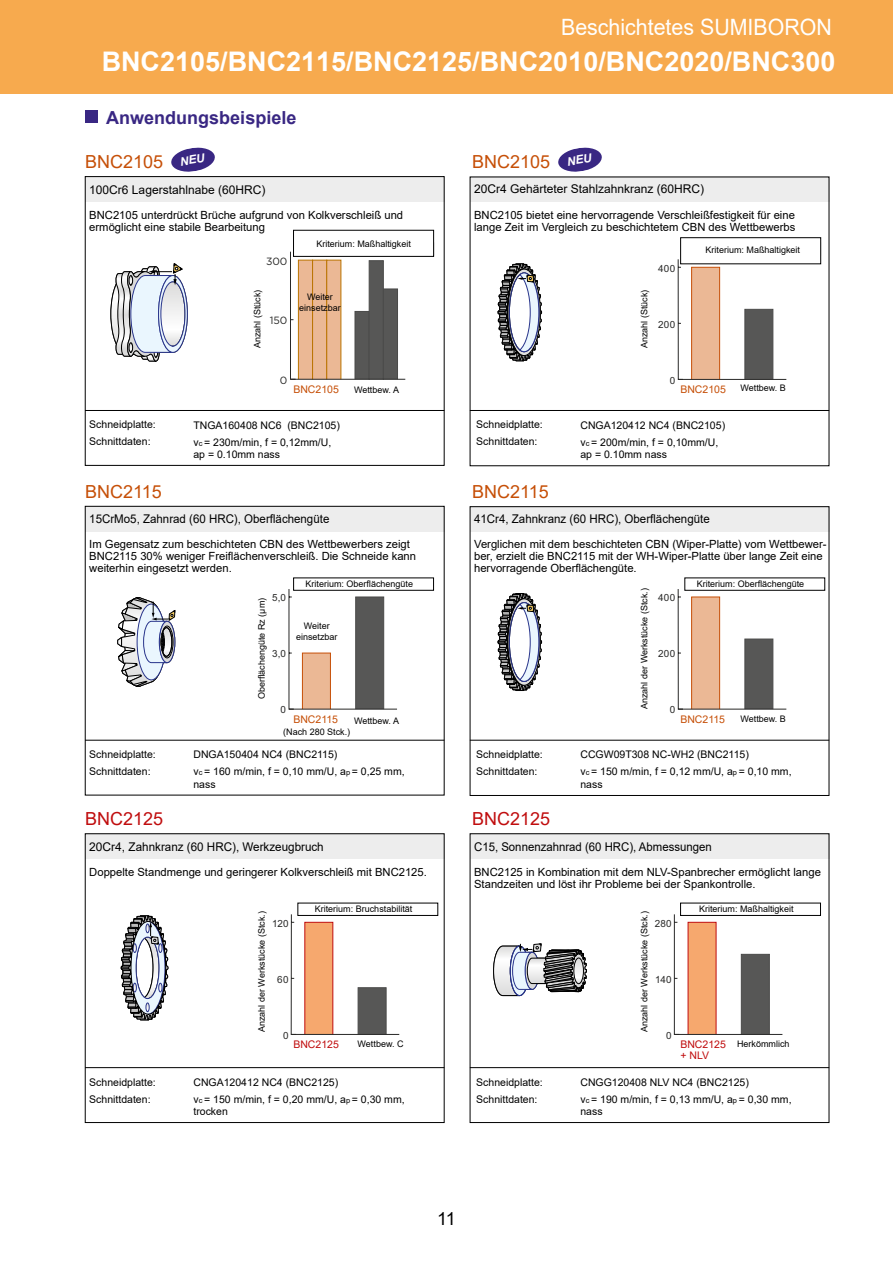
<style>
.page{position:relative;width:893px;height:1263px;background:#fff}
.page>*{position:absolute;margin:0;border:0;box-sizing:border-box;transform-origin:0 0}
.t1{font:700 27px "Arial";color:#fff}
.t2{font:22.5px "Arial";color:#fff;scale:.95 1}
.t3{font:18px "Arial";color:#c64f07}
.t4{font:700 18px "Arial";color:#392783}
.t5{font:18px "Arial";color:#c00d0e}
.t6{font:18px "Arial";color:#000}
.t7{font:12px "Arial";color:#000}
.t8{font:12px "Arial";color:#000;scale:.96 1}
.t9{font:12px "Arial";color:#000;scale:.95 1}
.t10{font:11.25px/12px "Arial";color:#000}
.t11{font:10.5px/17px "Arial";color:#000}
.t12{font:10.5px "Arial";color:#c64f07}
.t13{font:10.5px/10.9px "Arial";color:#c00d0e}
.t14{font:10.5px "Gotham";color:#282827}
.t15{font:9.9px "Arial";letter-spacing:.025em;color:#282827}
.t16{font:9px/10.8px "Arial";color:#000;text-align:center}
.s1{font-size:7.5px}
.s2{font-family:"Arial Narrow"}
</style>
<div class="page">
<div style="left:0;top:0;width:893px;height:94px;background:#f7aa4e"></div>
<svg style="left:117px;top:597px;width:58px;height:90px"></svg>
<svg style="left:497px;top:593px;width:45px;height:98px"></svg>
<svg style="left:497px;top:264px;width:45px;height:97px"></svg>
<div style="left:85px;top:506px;width:359px;height:26px;background:#ededed"></div>
<div style="left:85px;top:176px;width:359px;height:26px;background:#ededed"></div>
<div style="left:85px;top:176px;width:359px;height:290px;border:1px solid #000"></div>
<hr style="left:85px;top:740px;width:359px;height:1px;background:#000">
<hr style="left:85px;top:410px;width:359px;height:1px;background:#000">
<div style="left:470px;top:506px;width:359px;height:26px;background:#ededed"></div>
<div style="left:470px;top:176px;width:359px;height:26px;background:#ededed"></div>
<div style="left:470px;top:506px;width:359px;height:290px;border:1px solid #000"></div>
<hr style="left:470px;top:740px;width:359px;height:1px;background:#000">
<hr style="left:470px;top:410px;width:359px;height:1px;background:#000">
<div style="left:470px;top:833px;width:359px;height:26px;background:#ededed"></div>
<div style="left:470px;top:833px;width:359px;height:290px;border:1px solid #000"></div>
<hr style="left:470px;top:1067px;width:359px;height:1px;background:#000">
<div style="left:85px;top:833px;width:359px;height:26px;background:#ededed"></div>
<div style="left:85px;top:833px;width:359px;height:290px;border:1px solid #000"></div>
<hr style="left:85px;top:1067px;width:359px;height:1px;background:#000">
<div style="left:85px;top:111px;width:13px;height:12px;background:#392783"></div>
<svg style="left:120px;top:915px;width:49px;height:105px"></svg>
<svg style="left:493px;top:944px;width:94px;height:52px"></svg>
<svg style="left:289px;top:589px;width:108px;height:121px"></svg>
<svg style="left:678px;top:589px;width:109px;height:121px"></svg>
<svg style="left:678px;top:259px;width:109px;height:121px"></svg>
<svg style="left:291px;top:914px;width:109px;height:121px"></svg>
<svg style="left:674px;top:914px;width:108px;height:121px"></svg>
<div style="left:298px;top:903px;width:140px;height:13px;border:1px solid #000"></div>
<div style="left:680px;top:903px;width:141px;height:13px;border:1px solid #000"></div>
<svg style="left:290px;top:251px;width:116px;height:129px"></svg>
<svg style="left:110px;top:263px;width:78px;height:99px"></svg>
<div style="left:293px;top:230px;width:141px;height:26px;background:#fff"></div>
<div style="left:293px;top:230px;width:141px;height:27px;border:1px solid #000"></div>
<div style="left:681px;top:238px;width:140px;height:26px;background:#fff"></div>
<div style="left:680px;top:237px;width:141px;height:27px;border:1px solid #000"></div>
<svg style="left:171px;top:147px;width:44px;height:25px"></svg>
<svg style="left:558px;top:147px;width:44px;height:25px"></svg>
<h2 class="t2" style="left:561px;top:11px;width:287px">Beschichtetes SUMIBORON</h2>
<h1 class="t1" style="left:102px;top:42px;width:735px">BNC2105/BNC2115/BNC2125/BNC2010/BNC2020/BNC300</h1>
<h3 class="t4" style="left:106px;top:105px;width:192px">Anwendungsbeispiele</h3>
<h3 class="t3" style="left:85px;top:150px;width:80px">BNC2105</h3>
<h3 class="t3" style="left:472px;top:150px;width:80px">BNC2105</h3>
<p class="t7" style="left:89px;top:181px;width:178px">100Cr6 Lagerstahlnabe (60HRC)</p>
<p class="t7" style="left:474px;top:181px;width:232px">20Cr4 Gehärteter Stahlzahnkranz (60HRC)</p>
<p class="t10" style="left:474px;top:209px;width:323px">BNC2105 bietet eine hervorragende Verschleißfestigkeit für eine lange Zeit im Vergleich zu beschichtetem CBN des Wettbewerbs</p>
<p class="t10" style="left:89px;top:209px;width:315px">BNC2105 unterdrückt Brüche aufgrund von Kolkverschleiß und ermöglicht eine stabile Bearbeitung</p>
<p class="t16" style="left:316px;top:238px;width:96px">Kriterium: Maßhaltigkeit</p>
<p class="t16" style="left:705px;top:244px;width:96px">Kriterium: Maßhaltigkeit</p>
<p class="t14" style="left:266px;top:254px;width:23px">300</p>
<p class="t15" style="left:658px;top:261px;width:19px">400</p>
<p class="t16" style="left:252px;top:348px;width:60px;rotate:-90deg">Anzahl (Stück)</p>
<p class="t16" style="left:299px;top:291px;width:43px">Weiter einsetzbar</p>
<p class="t16" style="left:639px;top:348px;width:60px;rotate:-90deg">Anzahl (Stück)</p>
<p class="t14" style="left:270px;top:314px;width:19px">150</p>
<p class="t15" style="left:658px;top:317px;width:19px">200</p>
<p class="t14" style="left:280px;top:373px;width:9px">0</p>
<p class="t12" style="left:293px;top:382px;width:47px">BNC2105</p>
<p class="t16" style="left:354px;top:384px;width:46px">Wettbew. A</p>
<p class="t15" style="left:670px;top:373px;width:7px">0</p>
<p class="t12" style="left:680px;top:382px;width:47px">BNC2105</p>
<p class="t16" style="left:741px;top:383px;width:47px">Wettbew. B</p>
<p class="t11" style="left:89px;top:415px;width:68px">Schneidplatte:</p>
<p class="t11" style="left:89px;top:432px;width:63px">Schnittdaten:</p>
<p class="t11" style="left:193px;top:416px;width:148px">TNGA160408 NC6 (BNC2105) v<span class="s1">c</span> = 230m/min, f = 0,12mm/U,</p>
<p class="t11" style="left:193px;top:446px;width:88px">ap = 0.10mm nass</p>
<p class="t11" style="left:476px;top:415px;width:68px">Schneidplatte:</p>
<p class="t11" style="left:476px;top:432px;width:63px">Schnittdaten:</p>
<p class="t11" style="left:580px;top:416px;width:146px">CNGA120412 NC4 (BNC2105) v<span class="s1">c</span> = 200m/min, f = 0,10mm/U,</p>
<p class="t11" style="left:580px;top:446px;width:88px">ap = 0.10mm nass</p>
<h3 class="t3" style="left:85px;top:479px;width:78px">BNC2115</h3>
<h3 class="t3" style="left:472px;top:479px;width:78px">BNC2115</h3>
<p class="t8" style="left:89px;top:511px;width:252px">15CrMo5, Zahnrad (60 HRC), Oberflächengüte</p>
<p class="t8" style="left:474px;top:511px;width:247px">41Cr4, Zahnkranz (60 HRC), Oberflächengüte</p>
<p class="t10" style="left:89px;top:538px;width:328px">Im Gegensatz zum beschichteten CBN des Wettbewerbers zeigt<br>BNC2115 30% weniger Freiflächenverschleiß. Die Schneide kann weiterhin eingesetzt werden.</p>
<p class="t10" style="left:474px;top:538px;width:354px">Verglichen mit dem beschichteten CBN (Wiper-Platte) vom Wettbewer&shy;ber, erzielt die BNC2115 mit der WH-Wiper-Platte über lange Zeit eine hervorragende Oberflächengüte.</p>
<p class="t15" style="left:272px;top:591px;width:15px">5,0</p>
<p class="t16" style="left:256px;top:699px;width:103px;rotate:-90deg">Oberflächengüte Rz (<span class="s2">µ</span>m)</p>
<p class="t15" style="left:272px;top:647px;width:16px">3,0</p>
<p class="t15" style="left:281px;top:703px;width:7px">0</p>
<p class="t16" style="left:306px;top:578px;width:109px">Kriterium: Oberflächengüte</p>
<p class="t16" style="left:697px;top:578px;width:109px">Kriterium: Oberflächengüte</p>
<p class="t16" style="left:639px;top:709px;width:122px;rotate:-90deg">Anzahl der Werkstücke (Stck.)</p>
<p class="t15" style="left:658px;top:591px;width:19px">400</p>
<p class="t16" style="left:296px;top:621px;width:43px">Weiter einsetzbar</p>
<p class="t15" style="left:658px;top:647px;width:19px">200</p>
<p class="t15" style="left:670px;top:703px;width:7px">0</p>
<p class="t12" style="left:293px;top:712px;width:46px">BNC2115</p>
<p class="t12" style="left:680px;top:712px;width:46px">BNC2115</p>
<p class="t16" style="left:741px;top:713px;width:47px">Wettbew. B</p>
<p class="t16" style="left:354px;top:715px;width:46px">Wettbew. A</p>
<p class="t16" style="left:283px;top:726px;width:69px">(Nach 280 Stck.)</p>
<p class="t11" style="left:89px;top:746px;width:68px">Schneidplatte:</p>
<p class="t11" style="left:89px;top:763px;width:63px">Schnittdaten:</p>
<p class="t11" style="left:193px;top:746px;width:213px">DNGA150404 NC4 (BNC2115)<br>v<span class="s1">c</span> = 160 m/min, f = 0,10 mm/U, a<span class="s1">p</span> = 0,25 mm,</p>
<p class="t11" style="left:193px;top:776px;width:24px">nass</p>
<p class="t11" style="left:476px;top:746px;width:68px">Schneidplatte:</p>
<p class="t11" style="left:476px;top:763px;width:63px">Schnittdaten:</p>
<p class="t11" style="left:580px;top:746px;width:213px">CCGW09T308 NC-WH2 (BNC2115)<br>v<span class="s1">c</span> = 150 m/min, f = 0,12 mm/U, a<span class="s1">p</span> = 0,10 mm,</p>
<p class="t11" style="left:580px;top:776px;width:24px">nass</p>
<h3 class="t5" style="left:85px;top:807px;width:80px">BNC2125</h3>
<h3 class="t5" style="left:472px;top:807px;width:80px">BNC2125</h3>
<p class="t7" style="left:89px;top:838px;width:236px">20Cr4, Zahnkranz (60 HRC), Werkzeugbruch</p>
<p class="t9" style="left:474px;top:838px;width:252px">C15, Sonnenzahnrad (60 HRC), Abmessungen</p>
<p class="t10" style="left:89px;top:866px;width:339px">Doppelte Standmenge und geringerer Kolkverschleiß mit BNC2125.</p>
<p class="t10" style="left:474px;top:866px;width:348px">BNC2125 in Kombination mit dem NLV-Spanbrecher ermöglicht lange<br>Standzeiten und löst ihr Probleme bei der Spankontrolle.</p>
<p class="t16" style="left:315px;top:904px;width:99px">Kriterium: Bruchstabilität</p>
<p class="t16" style="left:699px;top:904px;width:96px">Kriterium: Maßhaltigkeit</p>
<p class="t16" style="left:256px;top:1032px;width:122px;rotate:-90deg">Anzahl der Werkstücke (Stck.)</p>
<p class="t16" style="left:639px;top:1032px;width:122px;rotate:-90deg">Anzahl der Werkstücke (Stck.)</p>
<p class="t15" style="left:655px;top:916px;width:18px">280</p>
<p class="t15" style="left:272px;top:916px;width:18px">120</p>
<p class="t15" style="left:277px;top:972px;width:13px">60</p>
<p class="t15" style="left:655px;top:972px;width:18px">140</p>
<p class="t15" style="left:283px;top:1028px;width:7px">0</p>
<p class="t15" style="left:666px;top:1028px;width:7px">0</p>
<p class="t13" style="left:293px;top:1039px;width:47px">BNC2125</p>
<p class="t13" style="left:680px;top:1039px;width:47px">BNC2125 + NLV</p>
<p class="t16" style="left:358px;top:1039px;width:47px">Wettbew. C</p>
<p class="t16" style="left:737px;top:1039px;width:54px">Herkömmlich</p>
<p class="t11" style="left:89px;top:1073px;width:68px">Schneidplatte:<br>Schnittdaten:</p>
<p class="t11" style="left:193px;top:1073px;width:213px">CNGA120412 NC4 (BNC2125)<br>v<span class="s1">c</span> = 150 m/min, f = 0,20 mm/U, a<span class="s1">p</span> = 0,30 mm,</p>
<p class="t11" style="left:193px;top:1103px;width:36px">trocken</p>
<p class="t11" style="left:476px;top:1073px;width:68px">Schneidplatte:<br>Schnittdaten:</p>
<p class="t11" style="left:580px;top:1073px;width:213px">CNGG120408 NLV NC4 (BNC2125)<br>v<span class="s1">c</span> = 190 m/min, f = 0,13 mm/U, a<span class="s1">p</span> = 0,30 mm,</p>
<p class="t11" style="left:580px;top:1103px;width:24px">nass</p>
<h3 class="t6" style="left:437px;top:1206px;width:20px">11</h3>
</div>
